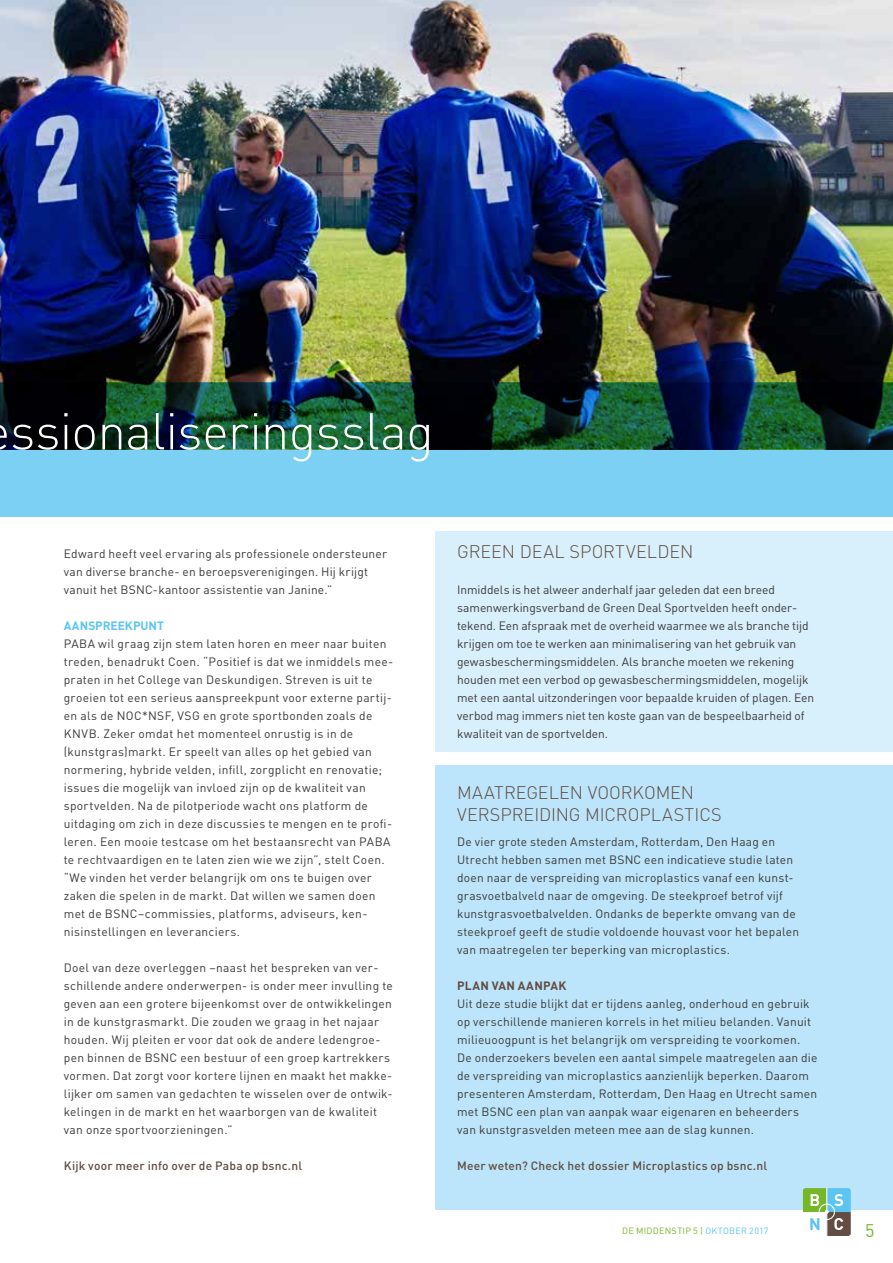
<style>
.page{position:relative;width:893px;height:1263px;background:#fff}
.page>*{position:absolute;margin:0;border:0;box-sizing:border-box;transform-origin:0 0}
.t1{font:300 51px "DIN";letter-spacing:-.015em;color:#fff}
.t2{font:300 18px/21.6px "DIN";color:#614d41}
.t3{font:18px "DIN";color:#75b726}
.t4{font:12px/18px "DIN";letter-spacing:.02em;color:#3a3a39}
.t5{font:12px/18px "DIN";letter-spacing:-.005em;color:#3a3a39}
.t6{font:500 12px "DIN";letter-spacing:.015em;color:#614d41}
.t7{font:700 12px "DIN";letter-spacing:.03em;color:#614d41}
.t8{font:700 12px "DIN";color:#5ac5f2}
.t9{font:9px "DIN";letter-spacing:.025em;color:#75b726}
.s1{color:#5ac5f2}
</style>
<div class="page">
<div style="left:436px;top:531px;width:457px;height:221px;background:#d8effc"></div>
<div style="left:436px;top:765px;width:457px;height:445px;background:#bce4fa"></div>
<img style="left:0;top:0;width:893px;height:383px">
<div style="left:0;top:383px;width:893px;height:134px;background:#7bd0f4"></div>
<svg style="left:0;top:383px;width:893px;height:66px"></svg>
<svg style="left:803px;top:1188px;width:48px;height:48px"></svg>
<h1 class="t1" style="left:10px;top:400px;width:425px">ssionaliseringsslag</h1>
<p class="t4" style="left:64px;top:544px;width:325px">Edward heeft veel ervaring als professionele ondersteuner van diverse branche- en beroepsverenigingen. Hij krijgt vanuit het BSNC-kantoor assistentie van Janine.”</p>
<p class="t8" style="left:64px;top:618px;width:102px">AANSPREEKPUNT</p>
<p class="t4" style="left:64px;top:634px;width:331px">PABA wil graag zijn stem laten horen en meer naar buiten treden, benadrukt Coen. “Positief is dat we inmiddels mee&shy;praten in het College van Deskundigen. Streven is uit te groeien tot een serieus aanspreekpunt voor externe partij&shy;en als de NOC*NSF, VSG en grote sportbonden zoals de KNVB. Zeker omdat het momenteel onrustig is in de (kunstgras)markt. Er speelt van alles op het gebied van normering, hybride velden, infill, zorgplicht en renovatie; issues die mogelijk van invloed zijn op de kwaliteit van sportvelden. Na de pilotperiode wacht ons platform de uitdaging om zich in deze discussies te mengen en te profi&shy;leren. Een mooie testcase om het bestaansrecht van PABA te rechtvaardigen en te laten zien wie we zijn”, stelt Coen. “We vinden het verder belangrijk om ons te buigen over zaken die spelen in de markt. Dat willen we samen doen met de BSNC–commissies, platforms, adviseurs, ken&shy;nisinstellingen en leveranciers.</p>
<p class="t4" style="left:64px;top:958px;width:331px">Doel van deze overleggen –naast het bespreken van ver&shy;schillende andere onderwerpen- is onder meer invulling te geven aan een grotere bijeenkomst over de ontwikkelingen in de kunstgrasmarkt. Die zouden we graag in het najaar houden. Wij pleiten er voor dat ook de andere ledengroe&shy;pen binnen de BSNC een bestuur of een groep kartrekkers vormen. Dat zorgt voor kortere lijnen en maakt het makke&shy;lijker om samen van gedachten te wisselen over de ontwik&shy;kelingen in de markt en het waarborgen van de kwaliteit van onze sportvoorzieningen.”</p>
<p class="t6" style="left:64px;top:1158px;width:240px">Kijk voor meer info over de Paba op bsnc.nl</p>
<h2 class="t2" style="left:457px;top:541px;width:238px">GREEN DEAL SPORTVELDEN</h2>
<p class="t5" style="left:457px;top:580px;width:359px">Inmiddels is het alweer anderhalf jaar geleden dat een breed samenwerkingsverband de Green Deal Sportvelden heeft onder&shy;tekend. Een afspraak met de overheid waarmee we als branche tijd krijgen om toe te werken aan minimalisering van het gebruik van gewasbeschermingsmiddelen. Als branche moeten we rekening houden met een verbod op gewasbeschermingsmiddelen, mogelijk met een aantal uitzonderingen voor bepaalde kruiden of plagen. Een verbod mag immers niet ten koste gaan van de bespeelbaarheid of kwaliteit van de sportvelden.</p>
<h2 class="t2" style="left:457px;top:782px;width:266px">MAATREGELEN VOORKOMEN<br>VERSPREIDING MICROPLASTICS</h2>
<p class="t4" style="left:457px;top:832px;width:344px">De vier grote steden Amsterdam, Rotterdam, Den Haag en Utrecht hebben samen met BSNC een indicatieve studie laten doen naar de verspreiding van microplastics vanaf een kunst&shy;grasvoetbalveld naar de omgeving. De steekproef betrof vijf kunstgrasvoetbalvelden. Ondanks de beperkte omvang van de steekproef geeft de studie voldoende houvast voor het bepalen van maatregelen ter beperking van microplastics.</p>
<p class="t7" style="left:457px;top:978px;width:111px">PLAN VAN AANPAK</p>
<p class="t4" style="left:457px;top:994px;width:362px">Uit deze studie blijkt dat er tijdens aanleg, onderhoud en gebruik op verschillende manieren korrels in het milieu belanden. Vanuit milieuoogpunt is het belangrijk om verspreiding te voorkomen.<br>De onderzoekers bevelen een aantal simpele maatregelen aan die de verspreiding van microplastics aanzienlijk beperken. Daarom presenteren Amsterdam, Rotterdam, Den Haag en Utrecht samen met BSNC een plan van aanpak waar eigenaren en beheerders van kunstgrasvelden meteen mee aan de slag kunnen.</p>
<p class="t6" style="left:457px;top:1158px;width:312px">Meer weten? Check het dossier Microplastics op bsnc.nl</p>
<p class="t9" style="left:622px;top:1225px;width:148px">DE MIDDENSTIP 5 | <span class="s1">OKTOBER 2017</span></p>
<h2 class="t3" style="left:865px;top:1219px;width:11px">5</h2>
</div>
